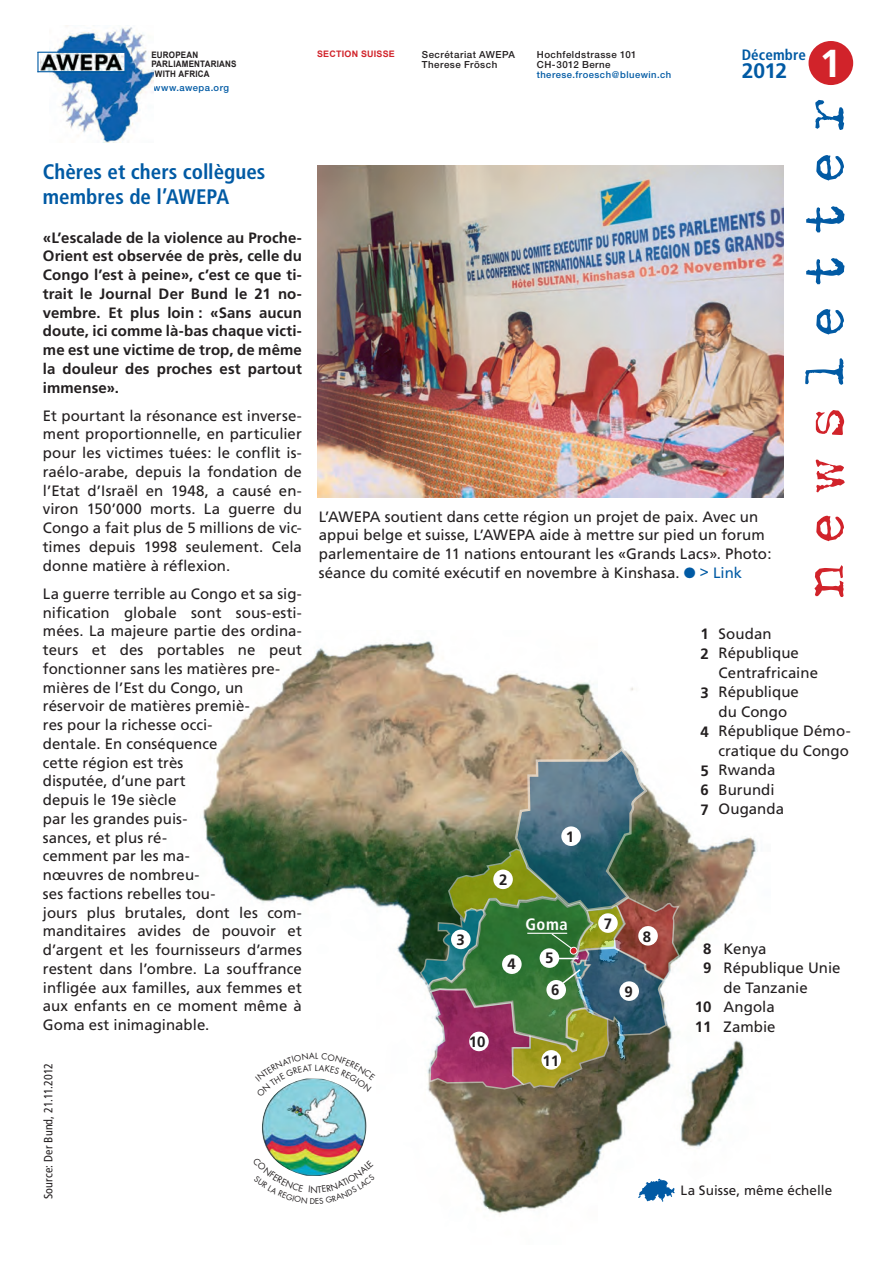
<style>
.page{position:relative;width:893px;height:1263px;background:#fff}
.page>*{position:absolute;margin:0;border:0;box-sizing:border-box;transform-origin:0 0}
.t1{font:63px "Typical Writer";letter-spacing:.225em;color:#015aa4}
.t2{font:700 condensed 21px/25.2px "Frutiger";color:#015aa4}
.t3{font:700 21px "Frutiger";color:#015aa4}
.t4{font:700 condensed 16.5px "Frutiger";color:#fff}
.t5{font:15px/18.8px "Frutiger";letter-spacing:.005em;color:#231f20}
.t6{font:700 15px/18.8px "Frutiger";letter-spacing:.005em;color:#231f20}
.t7{font:700 condensed 15px "Frutiger";letter-spacing:.01em;color:#015aa4}
.t8{font:13.5px "Frutiger";letter-spacing:.01em;color:#231f20}
.t9{font:condensed 12px "Frutiger";letter-spacing:.01em;color:#231f20}
.t10{font:500 9.75px/10.5px "Helvetica Neue";letter-spacing:.05em;color:#231f20}
.t11{font:500 9.45px "Helvetica Neue";letter-spacing:.05em;color:#015aa4}
.t12{font:700 8.85px "Arial";letter-spacing:.025em;color:#231f20;scale:.9 1}
.t13{font:700 8.85px "Arial";letter-spacing:.025em;color:#d1232a}
.s1{font-size:39px;color:#fff}
.s2{color:#015aa4}
.s3{color:#d1232a}
</style>
<div class="page">
<div style="left:808px;top:41px;width:45px;height:44px;background:#d1232a;border-radius:50%"></div>
<img style="left:203px;top:641px;width:554px;height:573px">
<img style="left:262px;top:1097px;width:105px;height:60px">
<svg style="left:638px;top:1179px;width:37px;height:23px"></svg>
<img style="left:317px;top:166px;width:466px;height:331px">
<img style="left:419px;top:747px;width:261px;height:343px">
<img style="left:50px;top:27px;width:103px;height:116px">
<img style="left:40px;top:53px;width:84px;height:17px">
<hr style="left:37px;top:52px;width:88px;height:1px;background:#015aa4">
<hr style="left:37px;top:71px;width:88px;height:1px;background:#015aa4">
<hr style="left:37px;top:52px;width:2px;height:20px;background:#015aa4">
<svg style="left:255px;top:1052px;width:120px;height:45px"></svg>
<svg style="left:253px;top:1157px;width:122px;height:47px"></svg>
<p class="t12" style="left:151px;top:49px;width:54px">EUROPEAN</p>
<p class="t12" style="left:151px;top:58px;width:96px">PARLIAMENTARIANS</p>
<p class="t12" style="left:155px;top:68px;width:62px">WITH AFRICA</p>
<p class="t11" style="left:153px;top:82px;width:78px">www.awepa.org</p>
<h2 class="t2" style="left:43px;top:159px;width:224px">Chères et chers collègues membres de l’AWEPA</h2>
<p class="t6" style="left:43px;top:228px;width:261px;text-align:justify">«L’escalade de la violence au Proche-Orient est observée de près, celle du Congo l’est à peine», c’est ce que ti&shy;trait le Journal Der Bund le 21 no&shy;vembre. Et plus loin : «Sans aucun doute, ici comme là-bas chaque victi&shy;me est une victime de trop, de même la douleur des proches est partout immense».</p>
<p class="t5" style="left:43px;top:406px;width:261px;text-align:justify">Et pourtant la résonance est inverse&shy;ment proportionnelle, en particulier pour les victimes tuées: le conflit is&shy;raélo-arabe, depuis la fondation de l’Etat d’Israël en 1948, a causé en&shy;viron 150’000 morts. La guerre du Congo a fait plus de 5 millions de vic&shy;times depuis 1998 seulement. Cela donne matière à réflexion.</p>
<p class="t5" style="left:43px;top:584px;width:261px">La guerre terrible au Congo et sa sig&shy;nification globale sont sous-esti&shy;mées. La majeure partie des ordina&shy;teurs et des portables ne peut fonctionner sans les matières pre&shy;mières de l’Est du Congo, un réservoir de matières premiè-<br>res pour la richesse occi-<br>dentale. En conséquence<br>cette région est très<br>disputée, d’une part<br>depuis le 19e siècle<br>par les grandes puis-<br>sances, et plus ré-<br>cemment par les ma-<br>nœuvres de nombreu-<br>ses factions rebelles tou-<br>jours plus brutales, dont les com&shy;manditaires avides de pouvoir et d’argent et les fournisseurs d’armes restent dans l’ombre. La souffrance infligée aux familles, aux femmes et aux enfants en ce moment même à<br>Goma est inimaginable.</p>
<p class="t9" style="left:41px;top:1199px;width:138px;rotate:-90deg">Source: Der Bund, 21.11.2012</p>
<p class="t13" style="left:317px;top:48px;width:79px">SECTION SUISSE</p>
<p class="t10" style="left:422px;top:49px;width:95px">Secrétariat AWEPA<br>Therese Frösch</p>
<p class="t10" style="left:537px;top:49px;width:101px">Hochfeldstrasse 101<br>CH-3012 Berne</p>
<p class="t11" style="left:537px;top:69px;width:136px">therese.froesch@bluewin.ch</p>
<p class="t7" style="left:742px;top:46px;width:66px">Décembre</p>
<h2 class="t3" style="left:742px;top:59px;width:101px">2012 <span class="s1">1</span></h2>
<p class="t5" style="left:319px;top:507px;width:454px">L’AWEPA soutient dans cette région un projet de paix. Avec un appui belge et suisse, L’AWEPA aide à mettre sur pied un forum parlementaire de 11 nations entourant les «Grands Lacs». Photo: séance du comité exécutif en novembre à Kinshasa. <span class="s2">● &gt; Link</span></p>
<h1 class="t1" style="left:789px;top:600px;width:504px;rotate:-90deg"><span class="s3">news</span>letter</h1>
<p class="t6" style="left:457px;top:930px;width:10px">3</p>
<p class="t6" style="left:499px;top:870px;width:10px">2</p>
<p class="t6" style="left:566px;top:828px;width:10px">1</p>
<p class="t4" style="left:525px;top:914px;width:44px">Goma</p>
<p class="t6" style="left:507px;top:955px;width:10px">4</p>
<p class="t6" style="left:545px;top:942px;width:16px;line-height:31.3px;text-align:center">5<br>6</p>
<p class="t6" style="left:469px;top:1033px;width:18px">10</p>
<p class="t6" style="left:542px;top:1051px;width:18px">11</p>
<p class="t6" style="left:604px;top:914px;width:10px">7</p>
<p class="t6" style="left:643px;top:928px;width:10px">8</p>
<p class="t6" style="left:625px;top:982px;width:10px">9</p>
<p class="t6" style="left:700px;top:624px;width:10px;line-height:19.5px">1<br>2</p>
<p class="t6" style="left:700px;top:683px;width:10px">3</p>
<p class="t6" style="left:700px;top:722px;width:10px">4</p>
<p class="t6" style="left:700px;top:761px;width:10px;line-height:19.5px;text-align:justify">5<br>6<br>7</p>
<p class="t5" style="left:719px;top:624px;width:134px;line-height:19.5px">Soudan<br>République<br>Centrafricaine<br>République<br>du Congo<br>République Démo&shy;cratique du Congo<br>Rwanda<br>Burundi<br>Ouganda</p>
<p class="t6" style="left:703px;top:939px;width:10px;line-height:19.5px">8<br>9</p>
<p class="t6" style="left:695px;top:997px;width:18px;line-height:19.5px">10<br>11</p>
<p class="t5" style="left:724px;top:939px;width:118px;line-height:19.5px">Kenya<br>République Unie de Tanzanie<br>Angola<br>Zambie</p>
<p class="t8" style="left:681px;top:1182px;width:153px">La Suisse, même échelle</p>
</div>
